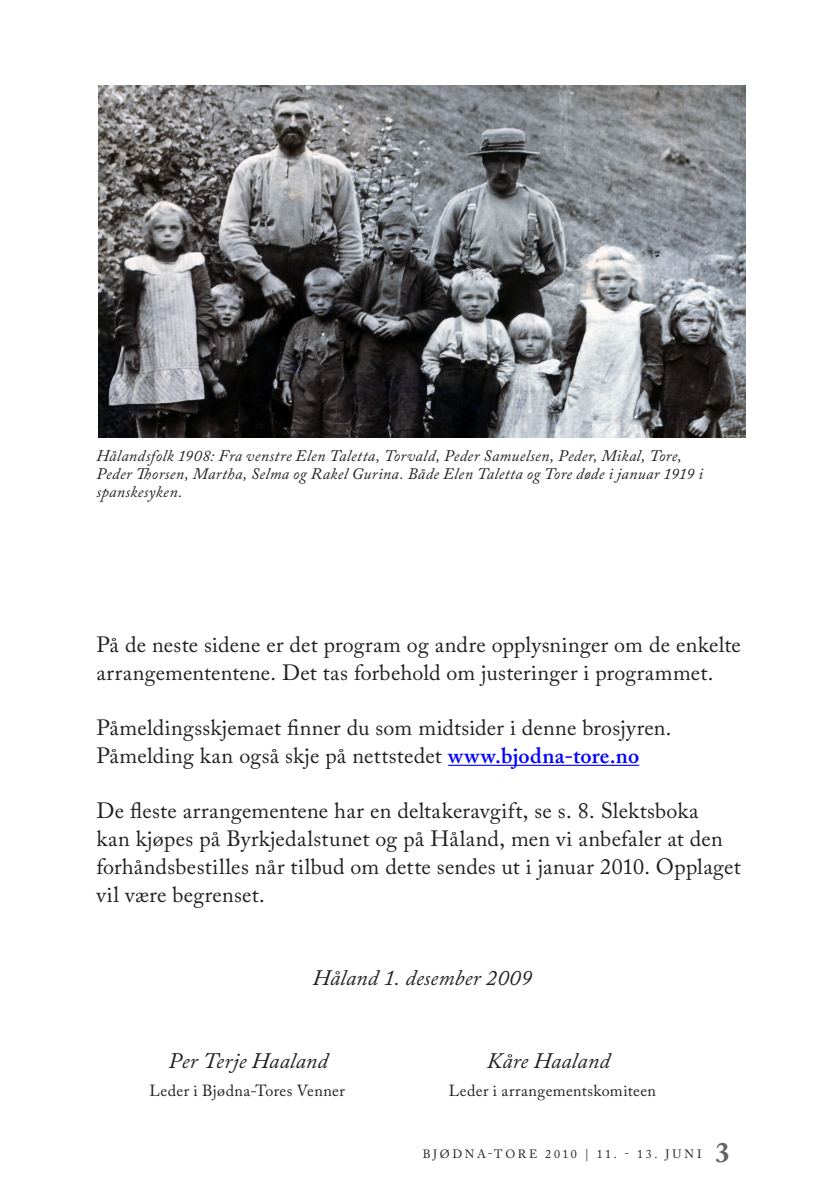
<style>
.page{position:relative;width:840px;height:1191px;background:#fff}
.page>*{position:absolute;margin:0;border:0;box-sizing:border-box;transform-origin:0 0}
.t1{font:700 28px "Adobe Caslon Pro";color:#636366}
.Brødtekst{font:22px/28px "Adobe Caslon Pro";letter-spacing:.01em;color:#231f20}
.Brødtekst-2{font:italic 22px "Adobe Caslon Pro";letter-spacing:.01em;color:#231f20}
.Brødtekst-3{font:italic 16px/18.4px "Adobe Caslon Pro";letter-spacing:.02em;color:#231f20}
.Brødtekst-4{font:16px "Adobe Caslon Pro";letter-spacing:.02em;color:#231f20}
.t2{font:12px "Adobe Caslon Pro";letter-spacing:.22em;color:#231f20}
.s1{font-weight:600;color:#00f}
</style>
<div class="page">
<img style="left:99px;top:85px;width:646px;height:353px">
<hr style="left:448px;top:764px;width:191px;height:2px;background:#00f">
<p class="Brødtekst-3" style="left:96px;top:446px;width:608px">Hålandsfolk 1908: Fra venstre Elen Taletta, Torvald, Peder Samuelsen, Peder, Mikal, Tore,<br>Peder Thorsen, Martha, Selma og Rakel Gurina. Både Elen Taletta og Tore døde i januar 1919 i spanskesyken.</p>
<p class="Brødtekst" style="left:96px;top:630px;width:645px">På de neste sidene er det program og andre opplysninger om de enkelte arrangemententene. Det tas forbehold om justeringer i programmet.</p>
<p class="Brødtekst" style="left:96px;top:713px;width:576px">Påmeldingsskjemaet finner du som midtsider i denne brosjyren.<br>Påmelding kan også skje på nettstedet <span class="s1">www.bjodna-tore.no</span></p>
<p class="Brødtekst" style="left:96px;top:796px;width:645px">De fleste arrangementene har en deltakeravgift, se s. 8. Slektsboka<br>kan kjøpes på Byrkjedalstunet og på Håland, men vi anbefaler at den forhåndsbestilles når tilbud om dette sendes ut i januar 2010. Opplaget vil være begrenset.</p>
<p class="Brødtekst-2" style="left:312px;top:964px;width:221px">Håland 1. desember 2009</p>
<p class="Brødtekst-2" style="left:168px;top:1047px;width:161px">Per Terje Haaland</p>
<p class="Brødtekst-2" style="left:486px;top:1047px;width:124px">Kåre Haaland</p>
<p class="Brødtekst-4" style="left:149px;top:1081px;width:197px">Leder i Bjødna-Tores Venner</p>
<p class="Brødtekst-4" style="left:448px;top:1081px;width:209px">Leder i arrangementskomiteen</p>
<p class="t2" style="left:422px;top:1146px;width:280px">BJØDNA-TORE 2010 | 11. - 13. JUNI</p>
<p class="t1" style="left:715px;top:1136px;width:15px">3</p>
</div>
